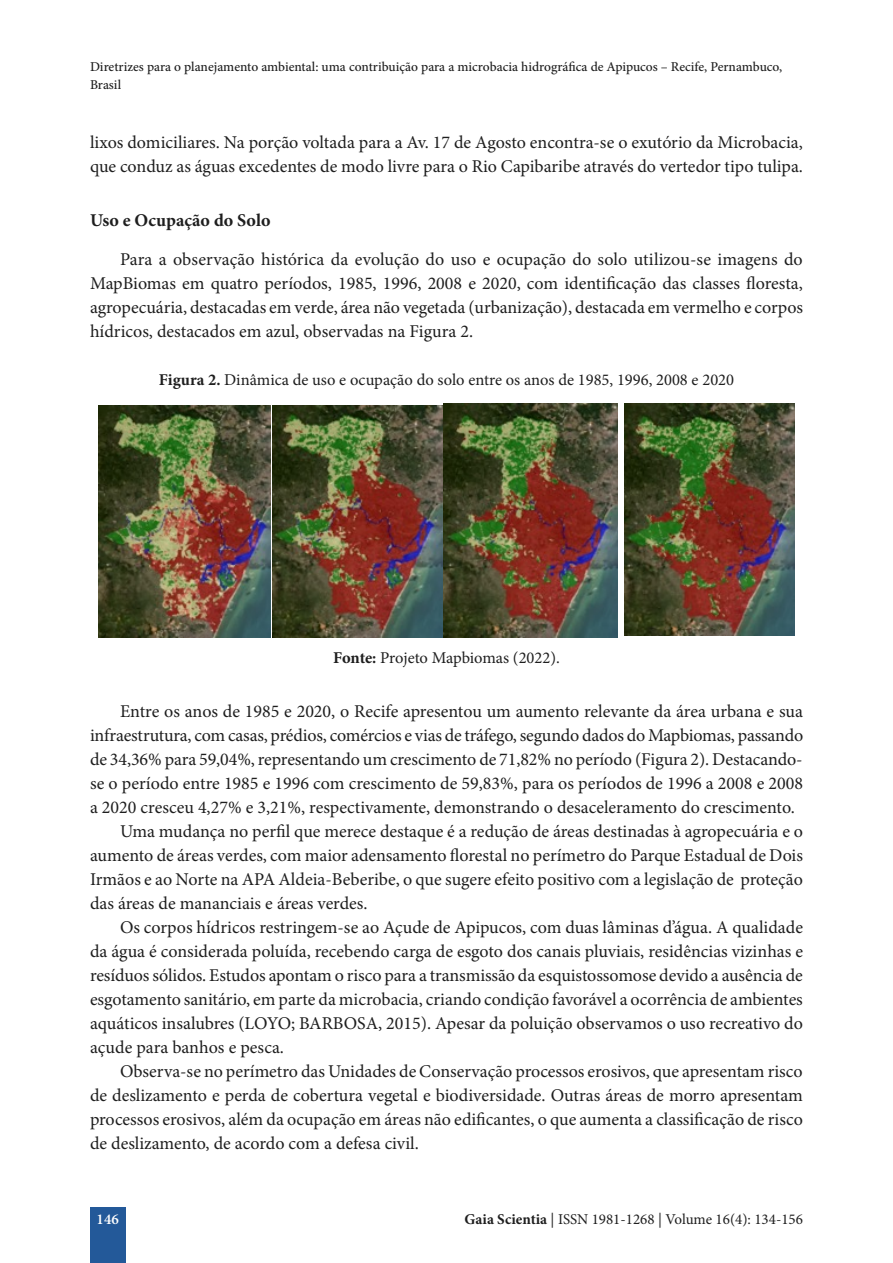
<style>
.page{position:relative;width:893px;height:1263px;background:#fff}
.page>*{position:absolute;margin:0;border:0;box-sizing:border-box;transform-origin:0 0}
.t1{font:18px/24px "Minion Pro";color:#1e1e1e}
.t2{font:700 18px "Minion Pro";letter-spacing:.005em;color:#1e1e1e}
.t3{font:16.5px "Minion Pro";color:#1e1e1e}
.t4{font:15px "Minion Pro";color:#1e1e1e}
.t5{font:600 15px "Minion Pro";color:#fff}
.t6{font:500 13.5px/18px "Minion Pro";color:#1e1e1e}
.s1{font-weight:700}
</style>
<div class="page">
<div style="left:90px;top:1207px;width:35px;height:56px;background:#235999"></div>
<img style="left:99px;top:405px;width:171px;height:232px">
<img style="left:272px;top:405px;width:170px;height:232px">
<img style="left:444px;top:404px;width:173px;height:233px">
<img style="left:624px;top:404px;width:170px;height:232px">
<p class="t6" style="left:90px;top:58px;width:694px">Diretrizes para o planejamento ambiental: uma contribuição para a microbacia hidrográfica de Apipucos – Recife, Pernambuco,<br>Brasil</p>
<p class="t1" style="left:90px;top:130px;width:714px">lixos domiciliares. Na porção voltada para a Av. 17 de Agosto encontra-se o exutório da Microbacia, que conduz as águas excedentes de modo livre para o Rio Capibaribe através do vertedor tipo tulipa.</p>
<p class="t2" style="left:90px;top:208px;width:182px">Uso e Ocupação do Solo</p>
<p class="t1" style="left:90px;top:247px;width:715px;text-align:justify;text-indent:30px">Para a observação histórica da evolução do uso e ocupação do solo utilizou-se imagens do MapBiomas em quatro períodos, 1985, 1996, 2008 e 2020, com identificação das classes floresta, agropecuária, destacadas em verde, área não vegetada (urbanização), destacada em vermelho e corpos hídricos, destacados em azul, observadas na Figura 2.</p>
<p class="t3" style="left:159px;top:369px;width:577px"><span class="s1">Figura 2.</span> Dinâmica de uso e ocupação do solo entre os anos de 1985, 1996, 2008 e 2020</p>
<p class="t3" style="left:333px;top:647px;width:228px"><span class="s1">Fonte:</span> Projeto Mapbiomas (2022).</p>
<p class="t1" style="left:120px;top:699px;width:684px">Entre os anos de 1985 e 2020, o Recife apresentou um aumento relevante da área urbana e sua</p>
<p class="t1" style="left:90px;top:723px;width:715px">infraestrutura, com casas, prédios, comércios e vias de tráfego, segundo dados do Mapbiomas, passando</p>
<p class="t1" style="left:90px;top:747px;width:714px">de 34,36% para 59,04%, representando um crescimento de 71,82% no período (Figura 2). Destacando-</p>
<p class="t1" style="left:90px;top:771px;width:715px">se o período entre 1985 e 1996 com crescimento de 59,83%, para os períodos de 1996 a 2008 e 2008</p>
<p class="t1" style="left:90px;top:795px;width:706px">a 2020 cresceu 4,27% e 3,21%, respectivamente, demonstrando o desaceleramento do crescimento.</p>
<p class="t1" style="left:120px;top:819px;width:685px">Uma mudança no perfil que merece destaque é a redução de áreas destinadas à agropecuária e o</p>
<p class="t1" style="left:90px;top:843px;width:714px">aumento de áreas verdes, com maior adensamento florestal no perímetro do Parque Estadual de Dois</p>
<p class="t1" style="left:90px;top:867px;width:714px">Irmãos e ao Norte na APA Aldeia-Beberibe, o que sugere efeito positivo com a legislação de proteção</p>
<p class="t1" style="left:90px;top:891px;width:279px">das áreas de mananciais e áreas verdes.</p>
<p class="t1" style="left:120px;top:915px;width:684px">Os corpos hídricos restringem-se ao Açude de Apipucos, com duas lâminas d’água. A qualidade</p>
<p class="t1" style="left:90px;top:939px;width:714px">da água é considerada poluída, recebendo carga de esgoto dos canais pluviais, residências vizinhas e</p>
<p class="t1" style="left:90px;top:963px;width:714px">resíduos sólidos. Estudos apontam o risco para a transmissão da esquistossomose devido a ausência de</p>
<p class="t1" style="left:90px;top:987px;width:714px">esgotamento sanitário, em parte da microbacia, criando condição favorável a ocorrência de ambientes</p>
<p class="t1" style="left:90px;top:1011px;width:714px">aquáticos insalubres (LOYO; BARBOSA, 2015). Apesar da poluição observamos o uso recreativo do</p>
<p class="t1" style="left:90px;top:1035px;width:196px">açude para banhos e pesca.</p>
<p class="t1" style="left:120px;top:1059px;width:684px">Observa-se no perímetro das Unidades de Conservação processos erosivos, que apresentam risco</p>
<p class="t1" style="left:90px;top:1083px;width:714px">de deslizamento e perda de cobertura vegetal e biodiversidade. Outras áreas de morro apresentam</p>
<p class="t1" style="left:90px;top:1107px;width:714px">processos erosivos, além da ocupação em áreas não edificantes, o que aumenta a classificação de risco</p>
<p class="t1" style="left:90px;top:1131px;width:330px">de deslizamento, de acordo com a defesa civil.</p>
<p class="t5" style="left:97px;top:1209px;width:24px">146</p>
<p class="t4" style="left:465px;top:1209px;width:340px"><span class="s1">Gaia Scientia</span> | ISSN 1981-1268 | Volume 16(4): 134-156</p>
</div>
